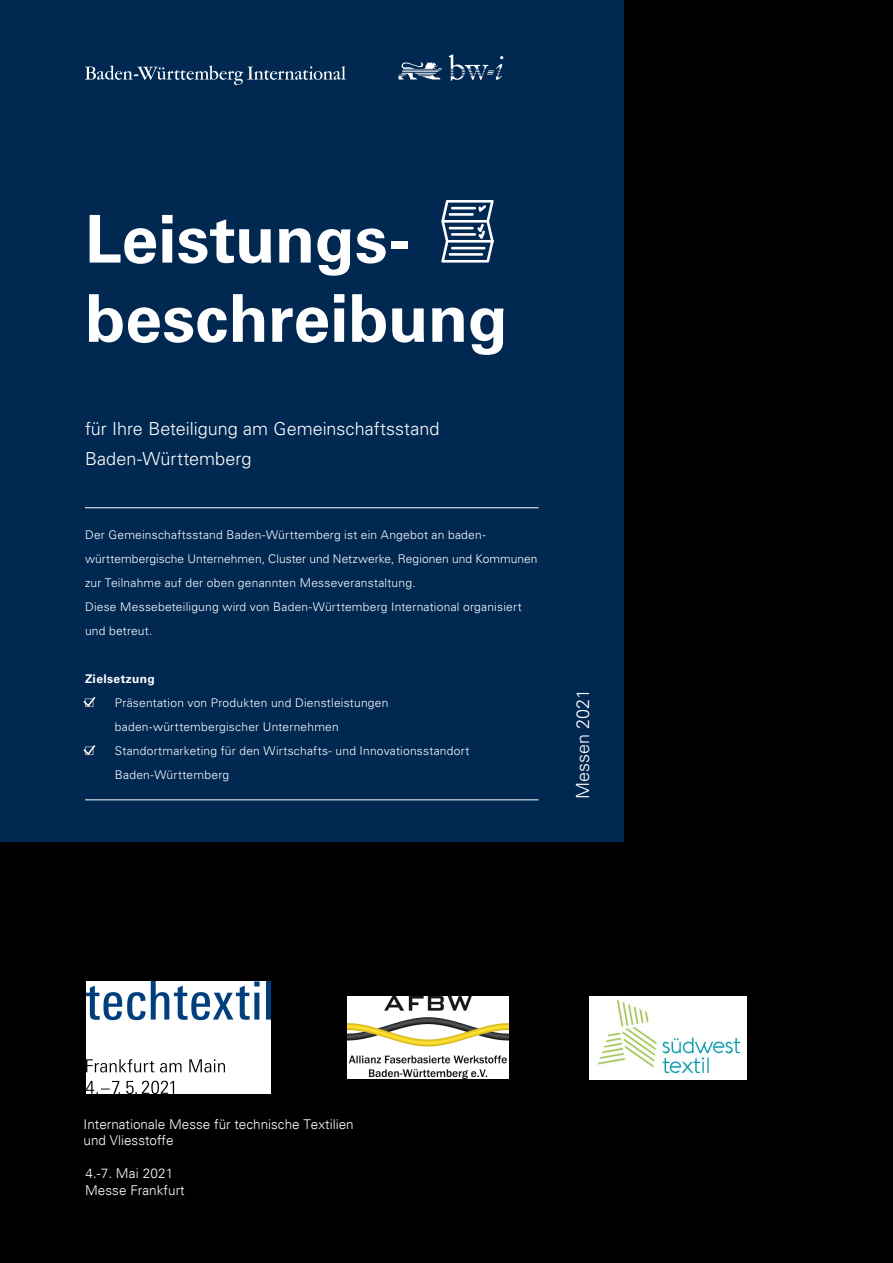
<style>
.page{position:relative;width:893px;height:1263px;background:#000}
.page>*{position:absolute;margin:0;border:0;box-sizing:border-box;transform-origin:0 0}
.t1{font:700 66px/79.2px "Univers LT";letter-spacing:-.005em;color:#fff}
.t2{font:300 18px/30px "Univers LT";color:#fff}
.t3{font:300 13.5px/16.2px "Univers";color:#fff}
.t4{font:300 12px/24px "Univers LT";letter-spacing:.02em;color:#fff}
.t5{font:700 12px "Univers LT";letter-spacing:.035em;color:#fff}
.s1{font-family:"Univers"}
</style>
<div class="page">
<div style="left:0;top:0;width:624px;height:842px;background:#002851"></div>
<svg style="left:85px;top:66px;width:261px;height:19px"></svg>
<svg style="left:398px;top:62px;width:44px;height:17px"></svg>
<svg style="left:449px;top:54px;width:54px;height:27px"></svg>
<svg style="left:441px;top:200px;width:53px;height:63px"></svg>
<svg style="left:83px;top:745px;width:13px;height:11px"></svg>
<svg style="left:83px;top:696px;width:13px;height:12px"></svg>
<hr style="left:85px;top:507px;width:454px;height:1px;background:#fff">
<hr style="left:85px;top:799px;width:454px;height:1px;background:#fff">
<svg style="left:270px;top:1065px;width:1px;height:14px"></svg>
<img style="left:86px;top:982px;width:184px;height:111px">
<img style="left:589px;top:996px;width:158px;height:84px">
<img style="left:347px;top:996px;width:161px;height:82px">
<h1 class="t1" style="left:85px;top:200px;width:424px">Leistungs&shy;beschreibung</h1>
<h2 class="t2" style="left:85px;top:414px;width:356px">für Ihre Beteiligung am Gemeinschaftsstand<br>Baden-Württemberg</h2>
<p class="t4" style="left:85px;top:523px;width:454px">Der Gemeinschaftsstand Baden-Württemberg ist ein Angebot an baden&shy;württembergische Unternehmen, Cluster und Netzwerke, Regionen und Kommunen zur Teilnahme auf der oben genannten Messeveranstaltung.<br>Diese Messebeteiligung wird von Baden-Württemberg International organisiert und betreut.</p>
<p class="t5" style="left:85px;top:672px;width:71px">Zielsetzung</p>
<p class="t4" style="left:115px;top:691px;width:356px">Präsentation von Produkten und Dienstleistungen baden-württembergischer Unternehmen<br>Standortmarketing für den Wirtschafts- und Innovationsstandort Baden-Württemberg</p>
<h2 class="t2" style="left:568px;top:799px;width:112px;rotate:-90deg">Messen 2<span class="s1">021</span></h2>
<p class="t3" style="left:84px;top:1116px;width:272px">Internationale Messe für technische Textilien und Vliesstoffe</p>
<p class="t3" style="left:85px;top:1165px;width:101px">4.-7. Mai 2021<br>Messe Frankfurt</p>
</div>
